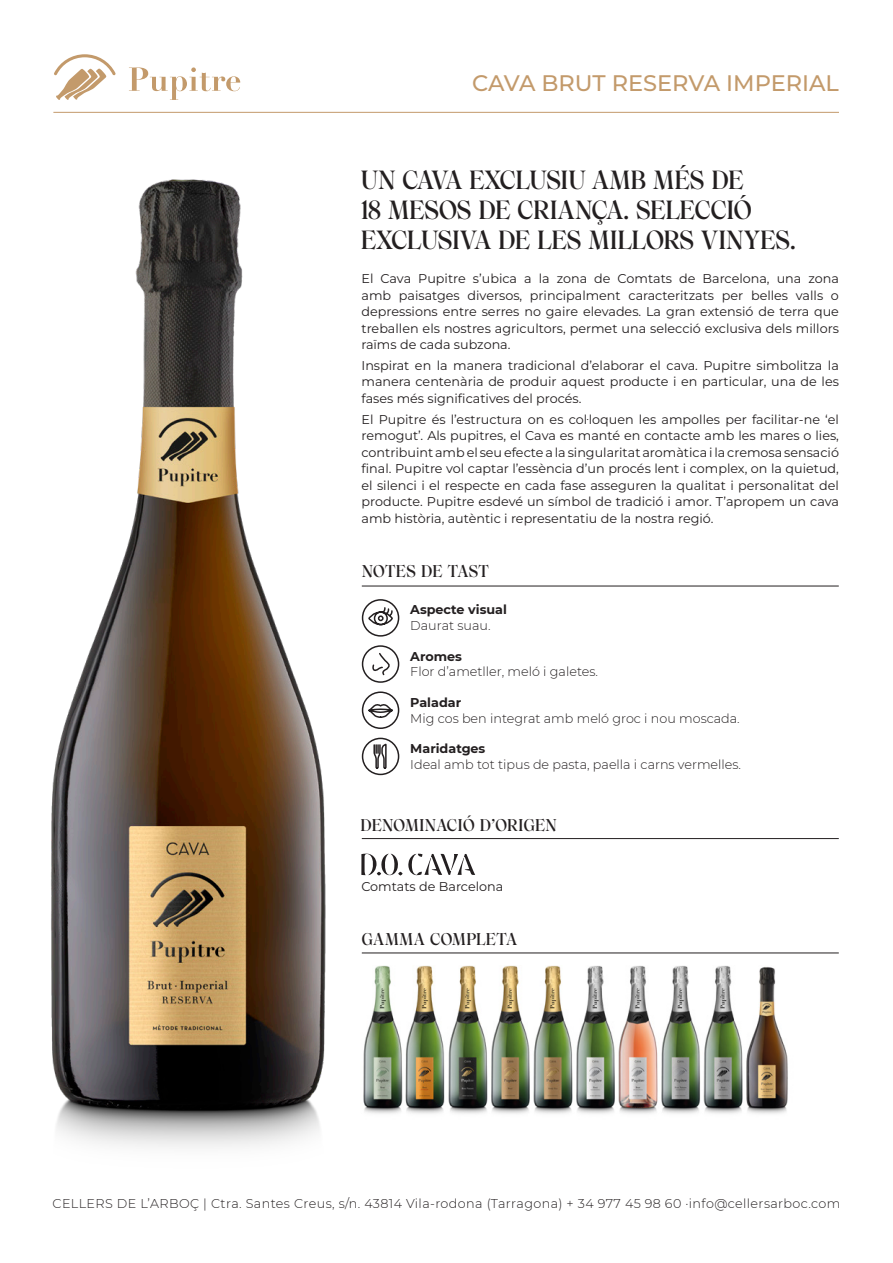
<style>
.page{position:relative;width:893px;height:1263px;background:#fff}
.page>*{position:absolute;margin:0;border:0;box-sizing:border-box;transform-origin:0 0}
.t1{font:600 25.5px/30px "Wulkan Display";letter-spacing:-.01em;color:#231f20}
.t2{font:500 22.5px "Montserrat";color:#c39a6b}
.t3{font:600 16.5px "Wulkan Display";letter-spacing:.015em;color:#231f20}
.t4{font:12.75px/16.5px "Montserrat";color:#231f20;text-align:justify}
.t5{font:300 12.75px "Montserrat";color:#231f20}
.t6{font:300 12.75px "Montserrat";letter-spacing:.03em;color:#231f20}
.t7{font:700 12.75px "Montserrat";color:#231f20}
</style>
<div class="page">
<hr style="left:53px;top:112px;width:786px;height:1px;background:#c39a6b">
<svg style="left:54px;top:54px;width:62px;height:46px"></svg>
<img style="left:51px;top:179px;width:275px;height:969px">
<svg style="left:361px;top:599px;width:39px;height:38px"></svg>
<svg style="left:361px;top:645px;width:39px;height:38px"></svg>
<svg style="left:361px;top:691px;width:39px;height:38px"></svg>
<svg style="left:361px;top:737px;width:39px;height:39px"></svg>
<hr style="left:362px;top:586px;width:477px;height:1px;background:#231f20">
<hr style="left:362px;top:952px;width:477px;height:1px;background:#231f20">
<img style="left:363px;top:965px;width:425px;height:149px">
<svg style="left:129px;top:67px;width:111px;height:33px"></svg>
<hr style="left:362px;top:838px;width:477px;height:1px;background:#231f20">
<svg style="left:361px;top:853px;width:114px;height:23px"></svg>
<h2 class="t2" style="left:472px;top:68px;width:368px">CAVA BRUT RESERVA IMPERIAL</h2>
<h1 class="t1" style="left:361px;top:166px;width:437px">UN CAVA EXCLUSIU AMB MÉS DE<br>18 MESOS DE CRIANÇA. SELECCIÓ<br>EXCLUSIVA DE LES MILLORS VINYES.</h1>
<p class="t4" style="left:361px;top:270px;width:479px">El Cava Pupitre s’ubica a la zona de Comtats de Barcelona, una zona amb paisatges diversos, principalment caracteritzats per belles valls o depressions entre serres no gaire elevades. La gran extensió de terra que treballen els nostres agricultors, permet una selecció exclusiva dels millors raïms de cada subzona.</p>
<p class="t4" style="left:361px;top:357px;width:479px">Inspirat en la manera tradicional d’elaborar el cava. Pupitre simbolitza la manera centenària de produir aquest producte i en particular, una de les fases més significatives del procés.</p>
<p class="t4" style="left:361px;top:410px;width:479px">El Pupitre és l’estructura on es col·loquen les ampolles per facilitar-ne ‘el remogut’. Als pupitres, el Cava es manté en contacte amb les mares o lies, contribuint amb el seu efecte a la singularitat aromàtica i la cremosa sensació final. Pupitre vol captar l’essència d’un procés lent i complex, on la quietud, el silenci i el respecte en cada fase asseguren la qualitat i personalitat del producte. Pupitre esdevé un símbol de tradició i amor. T’apropem un cava amb història, autèntic i representatiu de la nostra regió.</p>
<p class="t3" style="left:362px;top:561px;width:129px">NOTES DE TAST</p>
<p class="t7" style="left:410px;top:600px;width:98px">Aspecte visual</p>
<p class="t5" style="left:410px;top:617px;width:82px">Daurat suau.</p>
<p class="t7" style="left:410px;top:647px;width:53px">Aromes</p>
<p class="t5" style="left:410px;top:663px;width:189px">Flor d’ametller, meló i galetes.</p>
<p class="t7" style="left:410px;top:693px;width:52px">Paladar</p>
<p class="t5" style="left:410px;top:710px;width:331px">Mig cos ben integrat amb meló groc i nou moscada.</p>
<p class="t7" style="left:410px;top:740px;width:77px">Maridatges</p>
<p class="t5" style="left:410px;top:756px;width:332px">Ideal amb tot tipus de pasta, paella i carns vermelles.</p>
<p class="t3" style="left:361px;top:815px;width:198px">DENOMINACIÓ D’ORIGEN</p>
<p class="t4" style="left:361px;top:878px;width:143px">Comtats de Barcelona</p>
<p class="t3" style="left:362px;top:929px;width:157px">GAMMA COMPLETA</p>
<p class="t6" style="left:53px;top:1194px;width:789px">CELLERS DE L’ARBOÇ | Ctra. Santes Creus, s/n. 43814 Vila-rodona (Tarragona) + 34 977 45 98 60 ·info@cellersarboc.com</p>
</div>
